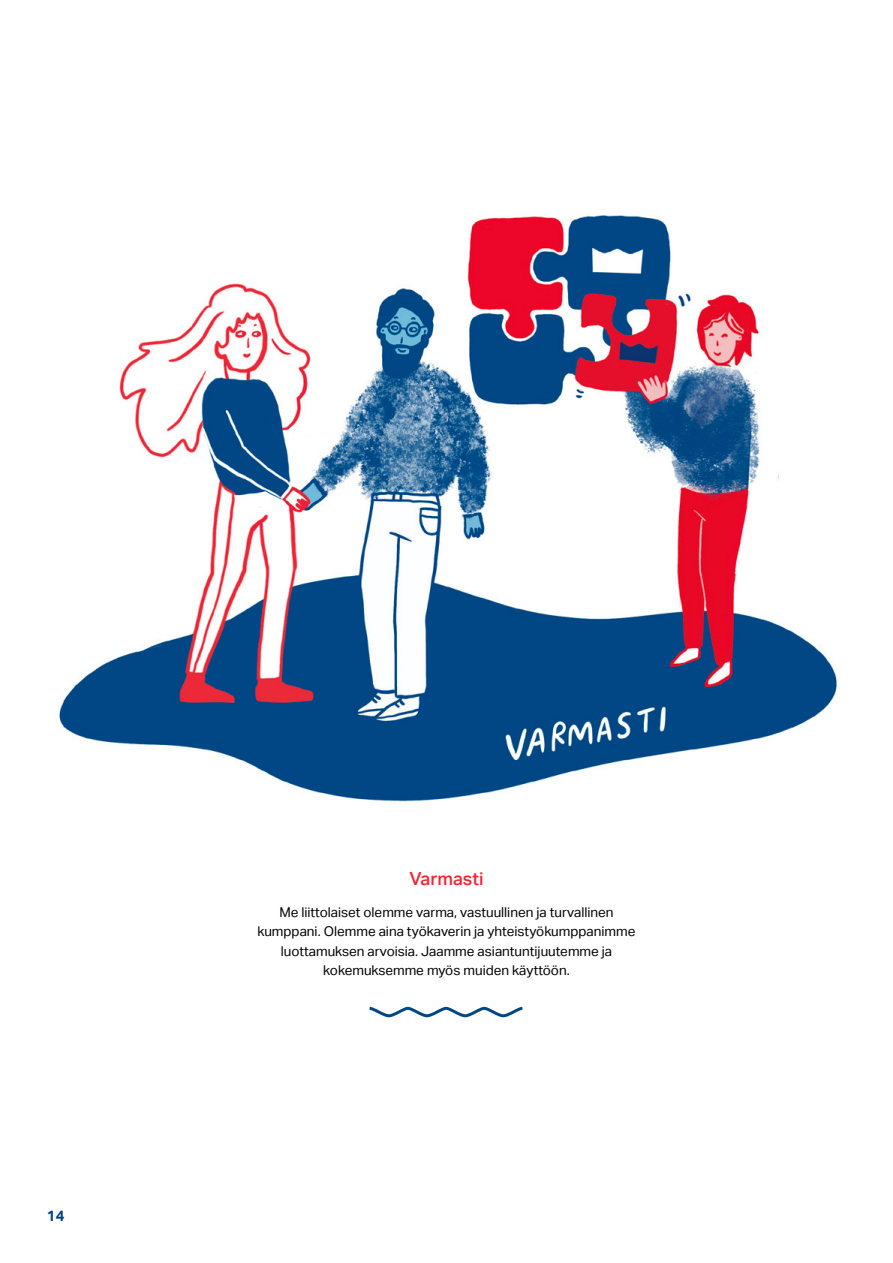
<style>
.page{position:relative;width:893px;height:1263px;background:#fff}
.page>*{position:absolute;margin:0;border:0;box-sizing:border-box;transform-origin:0 0}
.H3_alaotsikko{font:500 18px "Aktiv Grotesk";color:#ee2737}
.t1{font:700 15px "Aktiv Grotesk";color:#004680}
.Leipäteksti{font:13.5px/19.5px "Aktiv Grotesk";color:#000;text-align:center}
</style>
<div class="page">
<img style="left:59px;top:215px;width:780px;height:587px">
<svg style="left:369px;top:1006px;width:154px;height:12px"></svg>
<p class="t1" style="left:47px;top:1206px;width:19px">14</p>
<h3 class="H3_alaotsikko" style="left:410px;top:869px;width:75px">Varmasti</h3>
<p class="Leipäteksti" style="left:257px;top:902px;width:380px">Me liittolaiset olemme varma, vastuullinen ja turvallinen kumppani. Olemme aina työkaverin ja yhteistyökumppanimme luottamuksen arvoisia. Jaamme asiantuntijuutemme ja kokemuksemme myös muiden käyttöön.</p>
</div>
